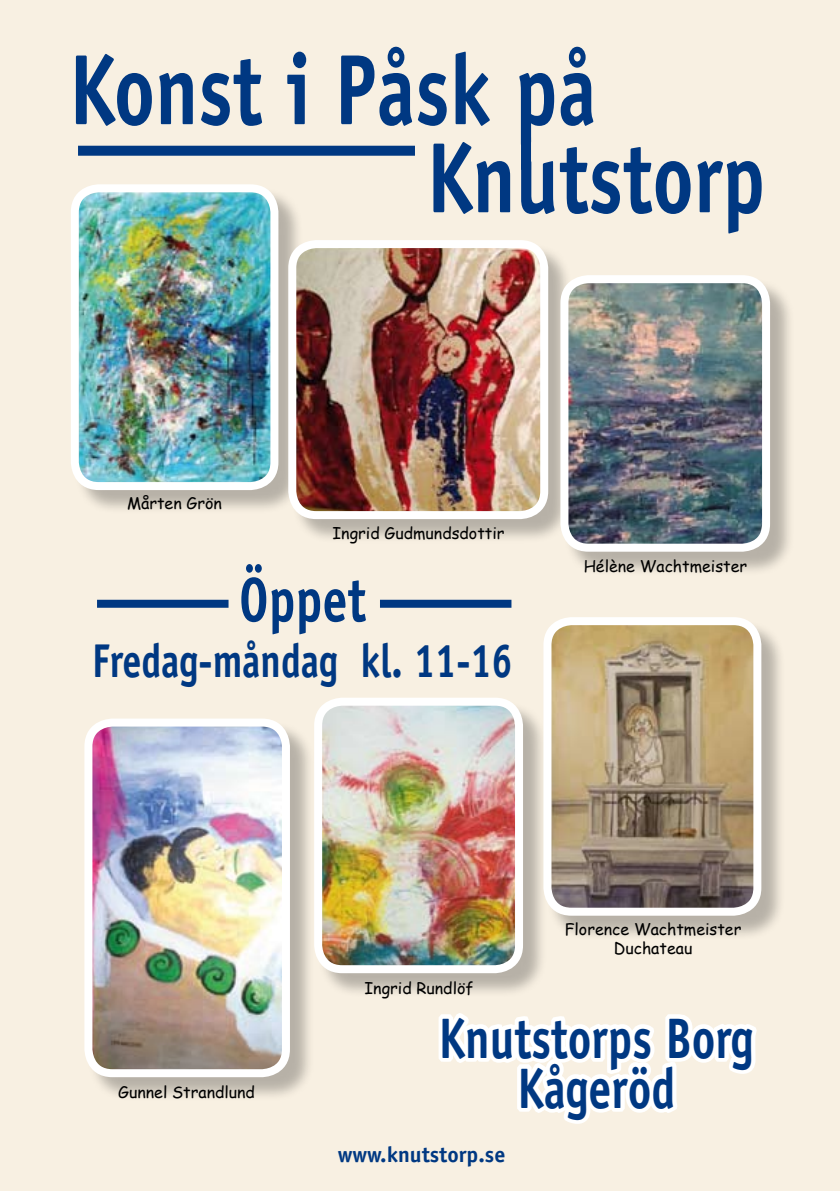
<style>
.page{position:relative;width:840px;height:1191px;background:#fff}
.page>*{position:absolute;margin:0;border:0;box-sizing:border-box;transform-origin:0 0}
.t1{font:700 100.2px/88px "Officina Sans";color:#003882;scale:.8 1}
.t2{font:700 62.4px "Officina Sans";color:#003882;scale:.8 1}
.t3{font:700 57.2px/50px "Officina Sans";color:#003882;text-align:center;scale:.8 1}
.t4{font:700 47.6px "Officina Sans";color:#003882;scale:.8 1}
.t5{font:700 22px "Officina Sans";color:#003882}
.t6{font:16px/19.2px "Comic Sans MS";color:#000;text-align:center}
</style>
<div class="page">
<div style="left:0;top:0;width:839px;height:1191px;background:#f8f0e2"></div>
<svg style="left:434px;top:948px;width:326px;height:208px"></svg>
<div style="left:74px;top:187px;width:237px;height:337px;background:#000;opacity:.26"></div>
<img style="left:75px;top:188px;width:199px;height:298px">
<div style="left:71px;top:184px;width:207px;height:306px;border:8px solid #fff;border-radius:24px"></div>
<div style="left:87px;top:721px;width:236px;height:389px;background:#000;opacity:.26"></div>
<img style="left:88px;top:722px;width:198px;height:351px">
<div style="left:84px;top:718px;width:206px;height:359px;border:8px solid #fff;border-radius:24px"></div>
<div style="left:317px;top:700px;width:239px;height:306px;background:#000;opacity:.26"></div>
<img style="left:318px;top:701px;width:200px;height:268px">
<div style="left:314px;top:697px;width:208px;height:276px;border:8px solid #fff;border-radius:24px"></div>
<div style="left:291px;top:243px;width:291px;height:309px;background:#000;opacity:.26"></div>
<img style="left:292px;top:244px;width:252px;height:271px">
<div style="left:288px;top:240px;width:260px;height:279px;border:8px solid #fff;border-radius:24px"></div>
<div style="left:563px;top:278px;width:239px;height:307px;background:#000;opacity:.26"></div>
<img style="left:564px;top:279px;width:201px;height:268px">
<div style="left:560px;top:275px;width:209px;height:276px;border:8px solid #fff;border-radius:24px"></div>
<div style="left:546px;top:620px;width:248px;height:328px;background:#000;opacity:.26"></div>
<img style="left:547px;top:621px;width:210px;height:290px">
<div style="left:543px;top:617px;width:218px;height:298px;border:8px solid #fff;border-radius:24px"></div>
<div style="left:520px;top:137px;width:10px;height:33px;background:#003882"></div>
<div style="left:78px;top:146px;width:337px;height:10px;background:#003882"></div>
<div style="left:97px;top:600px;width:131px;height:8px;background:#003882"></div>
<div style="left:380px;top:600px;width:131px;height:8px;background:#003882"></div>
<h1 class="t1" style="left:426px;top:45px;width:424px;text-indent:-357px">Konst i Påsk på<br>Knutstorp</h1>
<p class="t6" style="left:127px;top:493px;width:96px">Mårten Grön</p>
<p class="t6" style="left:332px;top:523px;width:173px">Ingrid Gudmundsdottir</p>
<h2 class="t2" style="left:239px;top:561px;width:160px">Öppet</h2>
<h3 class="t4" style="left:92px;top:631px;width:527px">Fredag-måndag kl. 11-16</h3>
<p class="t6" style="left:583px;top:556px;width:165px">Hélène Wachtmeister</p>
<p class="t6" style="left:364px;top:977px;width:110px">Ingrid Rundlöf</p>
<p class="t6" style="left:564px;top:918px;width:178px">Florence Wachtmeister<br>Duchateau</p>
<p class="t6" style="left:118px;top:1081px;width:138px">Gunnel Strandlund</p>
<h3 class="t3" style="left:438px;top:1012px;width:395px">Knutstorps Borg<br>Kågeröd</h3>
<h3 class="t5" style="left:337px;top:1141px;width:169px">www.knutstorp.se</h3>
</div>
